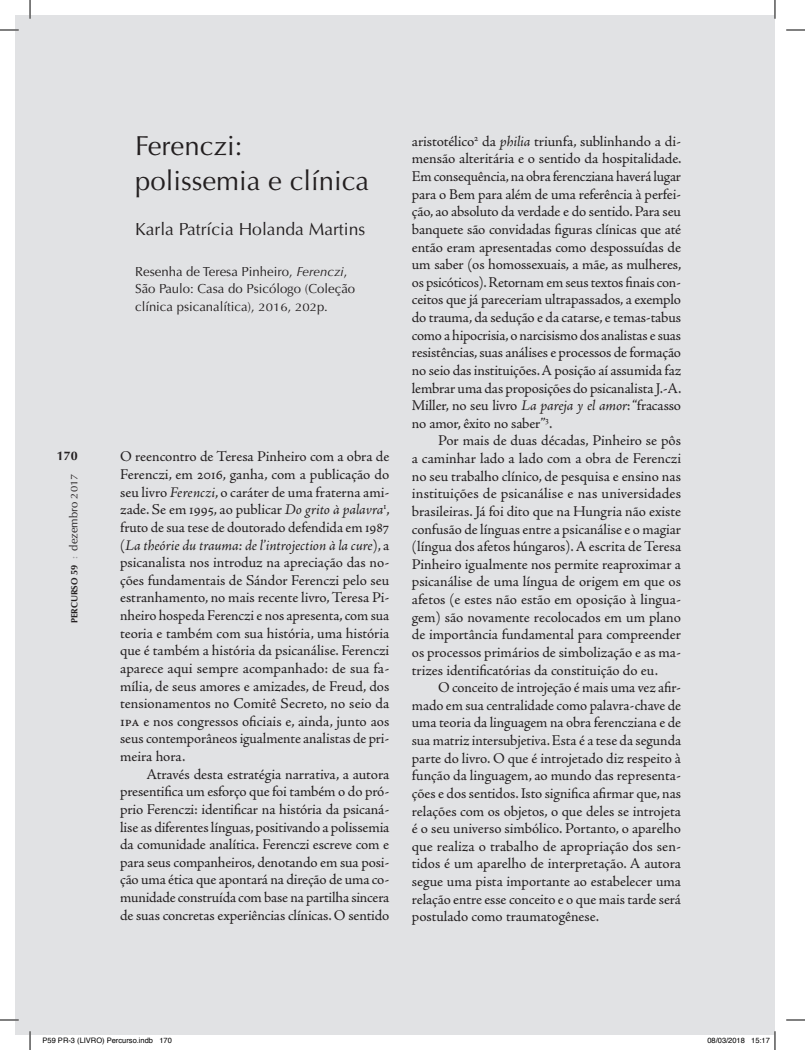
<style>
.page{position:relative;width:805px;height:1050px;background:#fff}
.page>*{position:absolute;margin:0;border:0;box-sizing:border-box;transform-origin:0 0}
.t1{font:27.5px/35.2px "Optima LT Std";color:#231f20}
.t2{font:17.5px "Optima LT Std";color:#231f20}
.t3{font:15px/17.6px "Adobe Jenson Pro";letter-spacing:-.01em;color:#231f20;text-align:justify}
.t4{font:13.12px/17.6px "Optima LT Std";color:#231f20}
.t5{font:700 12.5px "Optima LT Std";color:#231f20}
.t6{font:9px "Optima LT Std Bold SC800";color:#231f20}
.t7{font:7.5px "Helvetica";color:#000}
.s1{font-size:9.38px}
.s2{font-family:"Adobe Jenson Pro";font-size:11.25px;color:#939598}
.s3{font-family:"Optima LT Std";font-size:11.25px}
.s4{font-family:"Optima LT Std";font-size:9.62px}
.s5{font-style:italic}
.s6{font-size:11.12px}
</style>
<div class="page">
<div style="left:15px;top:15px;width:758px;height:1020px;background:#e1e2e4"></div>
<svg style="left:0;top:29px;width:19px;height:2px"></svg>
<svg style="left:786px;top:29px;width:18px;height:2px"></svg>
<svg style="left:0;top:1019px;width:19px;height:2px"></svg>
<svg style="left:786px;top:1019px;width:18px;height:2px"></svg>
<svg style="left:29px;top:0;width:2px;height:19px"></svg>
<svg style="left:29px;top:1031px;width:2px;height:19px"></svg>
<svg style="left:773px;top:0;width:2px;height:19px"></svg>
<svg style="left:773px;top:1031px;width:2px;height:19px"></svg>
<p class="t5" style="left:57px;top:448px;width:22px">170</p>
<p class="t6" style="left:69px;top:623px;width:151px;rotate:-90deg">percurso <span class="s1">59</span> <span class="s2">:</span> <span class="s3">dezembro</span> <span class="s4">2017</span></p>
<h1 class="t1" style="left:135px;top:129px;width:235px">Ferenczi: polissemia e clínica</h1>
<p class="t2" style="left:135px;top:219px;width:231px">Karla Patrícia Holanda Martins</p>
<p class="t4" style="left:135px;top:262px;width:221px">Resenha de Teresa Pinheiro, <span class="s5">Ferenczi</span>,<br>São Paulo: Casa do Psicólogo (Coleção clínica psicanalítica), <span class="s6">2016</span>, <span class="s6">202</span>p.</p>
<p class="t3" style="left:120px;top:448px;width:271px">O reencontro de Teresa Pinheiro com a obra de Ferenczi, em 2016, ganha, com a publicação do seu livro <span class="s5">Ferenczi</span>, o caráter de uma fraterna ami&shy;zade. Se em 1995, ao publicar <span class="s5">Do grito à palavra</span><sup>1</sup>, fruto de sua tese de doutorado defendida em 1987 (<span class="s5">La theórie du trauma: de l’introjection à la cure</span>), a psicanalista nos introduz na apreciação das no&shy;ções fundamentais de Sándor Ferenczi pelo seu estranhamento, no mais recente livro, Teresa Pi&shy;nheiro hospeda Ferenczi e nos apresenta, com sua teoria e também com sua história, uma história que é também a história da psicanálise. Ferenczi aparece aqui sempre acompanhado: de sua fa&shy;mília, de seus amores e amizades, de Freud, dos tensionamentos no Comitê Secreto, no seio da ipa e nos congressos oficiais e, ainda, junto aos seus contemporâneos igualmente analistas de pri&shy;meira hora.</p>
<p class="t3" style="left:120px;top:765px;width:270px;text-indent:26px">Através desta estratégia narrativa, a autora presentifica um esforço que foi também o do pró&shy;prio Ferenczi: identificar na história da psicaná&shy;lise as diferentes línguas, positivando a polissemia da comunidade analítica. Ferenczi escreve com e para seus companheiros, denotando em sua posi&shy;ção uma ética que apontará na direção de uma co&shy;munidade construída com base na partilha sincera de suas concretas experiências clínicas. O sentido</p>
<p class="t3" style="left:411px;top:133px;width:271px">aristotélico<sup>2</sup> da <span class="s5">philia</span> triunfa, sublinhando a di&shy;mensão alteritária e o sentido da hospitalidade.<br>Em consequência, na obra ferencziana haverá lugar para o Bem para além de uma referência à perfei&shy;ção, ao absoluto da verdade e do sentido. Para seu banquete são convidadas figuras clínicas que até então eram apresentadas como despossuídas de um saber (os homossexuais, a mãe, as mulheres, os psicóticos). Retornam em seus textos finais con&shy;ceitos que já pareceriam ultrapassados, a exemplo do trauma, da sedução e da catarse, e temas-tabus como a hipocrisia, o narcisismo dos analistas e suas resistências, suas análises e processos de formação no seio das instituições. A posição aí assumida faz lembrar uma das proposições do psicanalista J.-A.<br>Miller, no seu livro <span class="s5">La pareja y el amor</span>: “fracasso no amor, êxito no saber”<sup>3</sup>.</p>
<p class="t3" style="left:411px;top:432px;width:271px;text-indent:26px">Por mais de duas décadas, Pinheiro se pôs a caminhar lado a lado com a obra de Ferenczi no seu trabalho clínico, de pesquisa e ensino nas instituições de psicanálise e nas universidades brasileiras. Já foi dito que na Hungria não existe confusão de línguas entre a psicanálise e o magiar (língua dos afetos húngaros). A escrita de Teresa Pinheiro igualmente nos permite reaproximar a psicanálise de uma língua de origem em que os afetos (e estes não estão em oposição à lingua&shy;gem) são novamente recolocados em um plano de importância fundamental para compreender os processos primários de simbolização e as ma&shy;trizes identificatórias da constituição do eu.</p>
<p class="t3" style="left:411px;top:679px;width:270px;text-indent:26px">O conceito de introjeção é mais uma vez afir&shy;mado em sua centralidade como palavra-chave de uma teoria da linguagem na obra ferencziana e de sua matriz intersubjetiva. Esta é a tese da segunda parte do livro. O que é introjetado diz respeito à função da linguagem, ao mundo das representa&shy;ções e dos sentidos. Isto significa afirmar que, nas relações com os objetos, o que deles se introjeta é o seu universo simbólico. Portanto, o aparelho que realiza o trabalho de apropriação dos sen&shy;tidos é um aparelho de interpretação. A autora segue uma pista importante ao estabelecer uma relação entre esse conceito e o que mais tarde será postulado como traumatogênese.</p>
<p class="t7" style="left:42px;top:1034px;width:131px">P59 PR-3 (LIVRO) Percurso.indb 170</p>
<p class="t7" style="left:707px;top:1034px;width:64px">08/03/2018 15:17</p>
</div>
